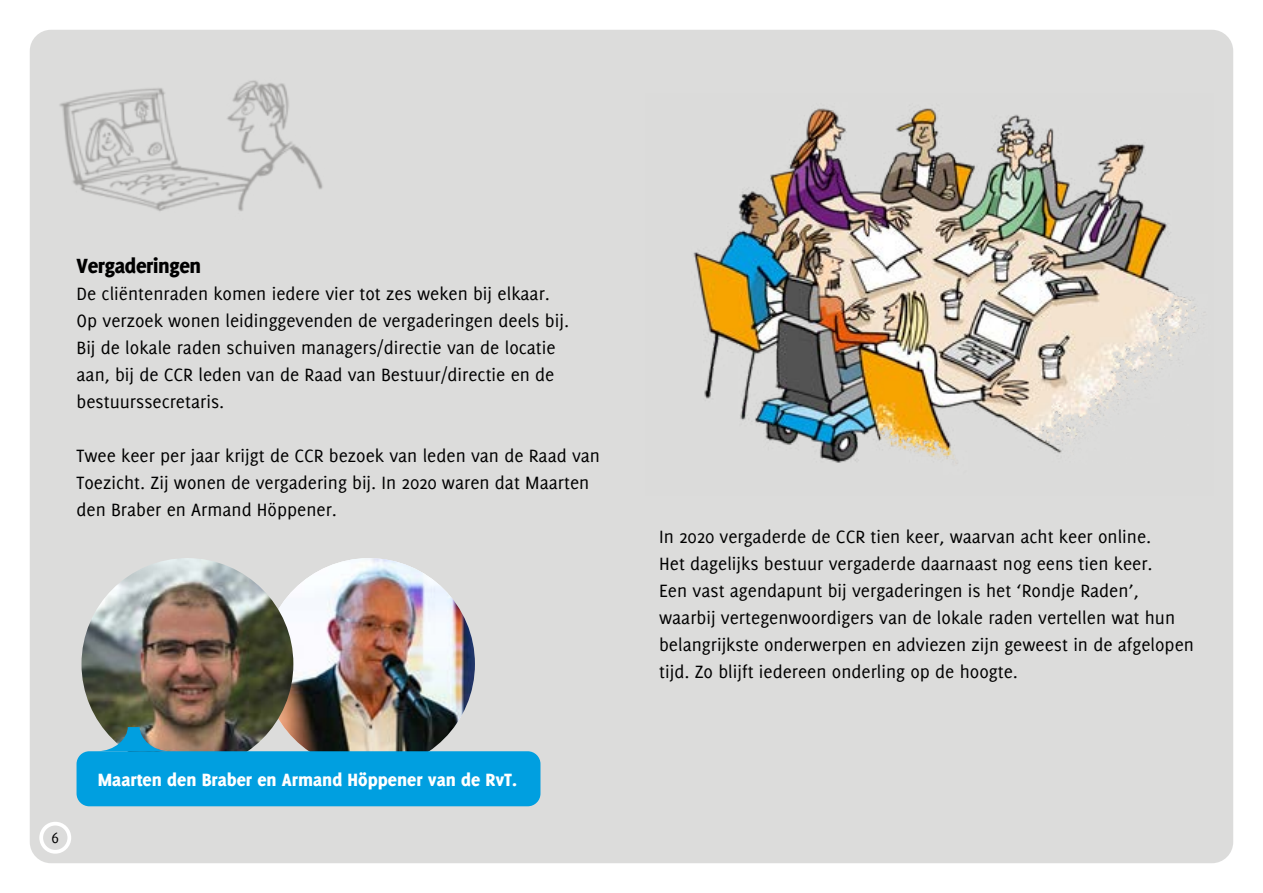
<style>
.page{position:relative;width:1263px;height:893px;background:#fff}
.page>*{position:absolute;margin:0;border:0;box-sizing:border-box;transform-origin:0 0}
.t1{font:800 22.5px "Delicious";letter-spacing:-.015em;color:#000}
.t2{font:19.5px/27px "Delicious";color:#000}
.t3{font:800 19.5px "Delicious";color:#fff}
.t4{font:16.5px "Delicious Small Caps";color:#000}
</style>
<div class="page">
<div style="left:30px;top:30px;width:1203px;height:833px;background:#dcdcdb;border-radius:21px"></div>
<img style="left:263px;top:558px;width:212px;height:212px;border-radius:106px">
<img style="left:81px;top:558px;width:212px;height:212px;border-radius:106px">
<div style="left:77px;top:751px;width:463px;height:55px;background:#009fe0;border-radius:13px"></div>
<svg style="left:101px;top:727px;width:69px;height:24px"></svg>
<img style="left:693px;top:108px;width:503px;height:356px">
<img style="left:59px;top:80px;width:264px;height:131px">
<div style="left:39px;top:822px;width:32px;height:32px;border:4px solid #fff;border-radius:50%"></div>
<p class="t1" style="left:77px;top:252px;width:126px">Vergaderingen</p>
<p class="t2" style="left:77px;top:280px;width:494px">De cliëntenraden komen iedere vier tot zes weken bij elkaar.<br>Op verzoek wonen leidinggevenden de vergaderingen deels bij.<br>Bij de lokale raden schuiven managers/directie van de locatie aan, bij de CCR leden van de Raad van Bestuur/directie en de bestuurssecretaris.</p>
<p class="t2" style="left:77px;top:442px;width:525px">Twee keer per jaar krijgt de CCR bezoek van leden van de Raad van<br>Toezicht. Zij wonen de vergadering bij. In 2020 waren dat Maarten den Braber en Armand Höppener.</p>
<p class="t4" style="left:52px;top:827px;width:9px">6</p>
<p class="t3" style="left:98px;top:768px;width:421px">Maarten den Braber en Armand Höppener van de RvT.</p>
<p class="t2" style="left:659px;top:523px;width:536px">In 2020 vergaderde de CCR tien keer, waarvan acht keer online.<br>Het dagelijks bestuur vergaderde daarnaast nog eens tien keer.<br>Een vast agendapunt bij vergaderingen is het ‘Rondje Raden’, waarbij vertegenwoordigers van de lokale raden vertellen wat hun belangrijkste onderwerpen en adviezen zijn geweest in de afgelopen tijd. Zo blijft iedereen onderling op de hoogte.</p>
</div>
